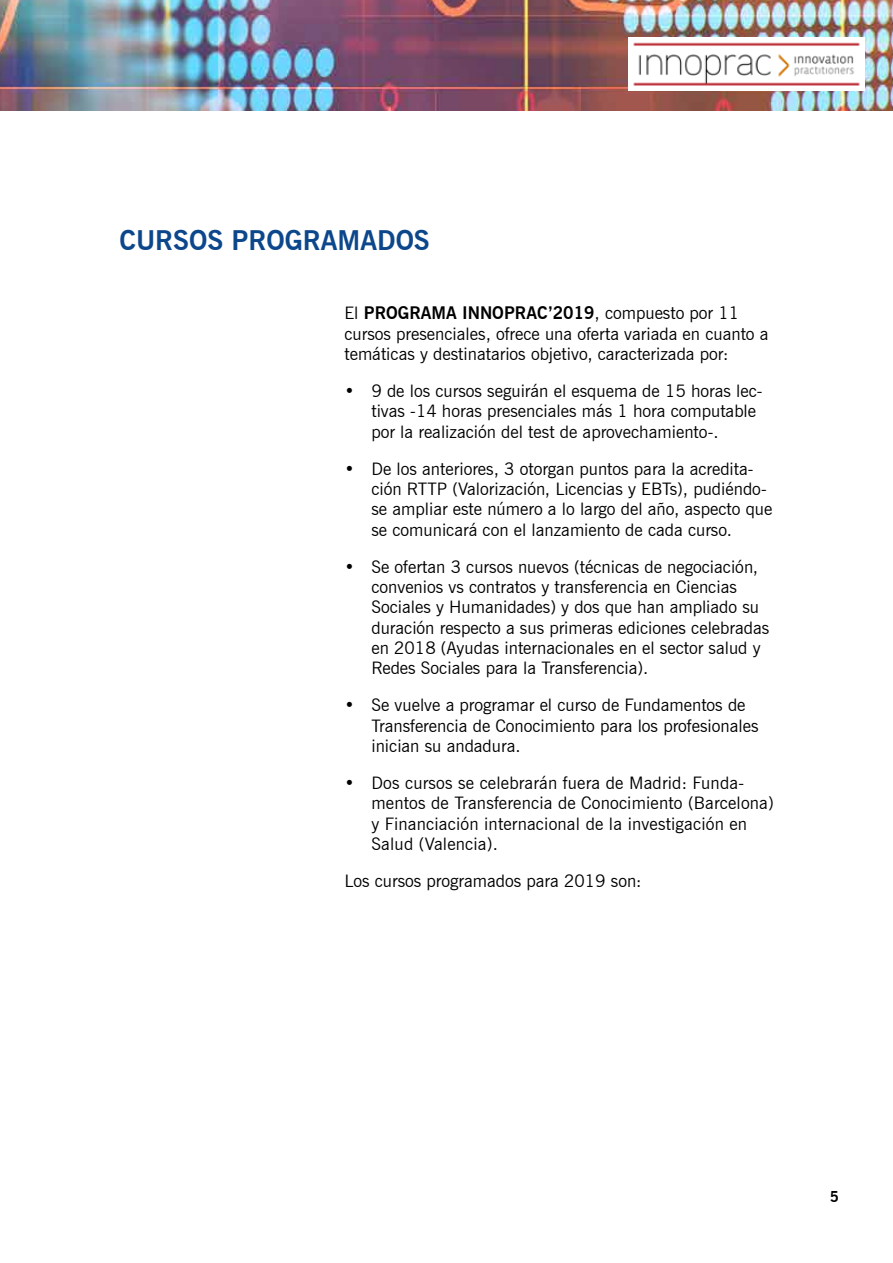
<style>
.page{position:relative;width:893px;height:1263px;background:#fff}
.page>*{position:absolute;margin:0;border:0;box-sizing:border-box;transform-origin:0 0}
.t1{font:700 27px "News Gothic BT";color:#0c478b}
.t2{font:17.25px/20.2px "News Gothic BT";color:#000}
.t3{font:700 15px "News Gothic BT";color:#000}
.s1{font-weight:700}
</style>
<div class="page">
<img style="left:0;top:0;width:893px;height:111px">
<img style="left:628px;top:37px;width:236px;height:53px">
<h1 class="t1" style="left:119px;top:224px;width:312px">CURSOS PROGRAMADOS</h1>
<p class="t2" style="left:344px;top:303px;width:426px">El <span class="s1">PROGRAMA INNOPRAC’2019</span>, compuesto por 11 cursos presenciales, ofrece una oferta variada en cuanto a temáticas y destinatarios objetivo, caracterizada por:</p>
<p class="t2" style="left:371px;top:381px;width:393px;text-indent:-27px">• 9 de los cursos seguirán el esquema de 15 horas lec&shy;tivas -14 horas presenciales más 1 hora computable por la realización del test de aprovechamiento-.</p>
<p class="t2" style="left:371px;top:458px;width:403px;text-indent:-27px">• De los anteriores, 3 otorgan puntos para la acredita&shy;ción RTTP (Valorización, Licencias y EBTs), pudiéndo&shy;se ampliar este número a lo largo del año, aspecto que se comunicará con el lanzamiento de cada curso.</p>
<p class="t2" style="left:371px;top:556px;width:399px;text-indent:-27px">• Se ofertan 3 cursos nuevos (técnicas de negociación, convenios vs contratos y transferencia en Ciencias Sociales y Humanidades) y dos que han ampliado su duración respecto a sus primeras ediciones celebradas en 2018 (Ayudas internacionales en el sector salud y Redes Sociales para la Transferencia).</p>
<p class="t2" style="left:371px;top:695px;width:389px;text-indent:-27px">• Se vuelve a programar el curso de Fundamentos de<br>Transferencia de Conocimiento para los profesionales inician su andadura.</p>
<p class="t2" style="left:371px;top:773px;width:404px;text-indent:-27px">• Dos cursos se celebrarán fuera de Madrid: Funda&shy;mentos de Transferencia de Conocimiento (Barcelona) y Financiación internacional de la investigación en Salud (Valencia).</p>
<p class="t2" style="left:344px;top:871px;width:299px">Los cursos programados para 2019 son:</p>
<p class="t3" style="left:830px;top:1188px;width:11px">5</p>
</div>
